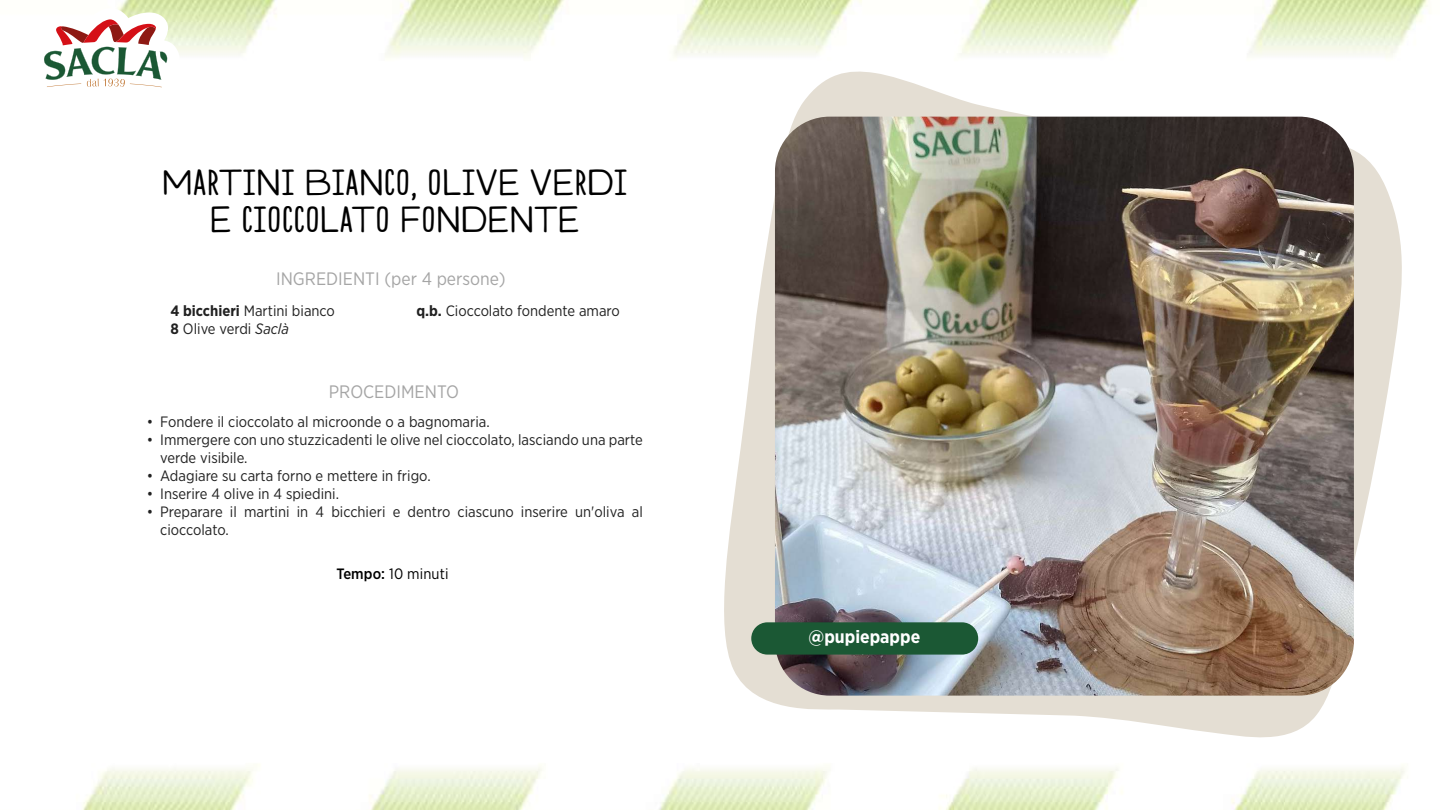
<style>
.page{position:relative;width:1440px;height:810px;background:#fff}
.page>*{position:absolute;margin:0;border:0;box-sizing:border-box;transform-origin:0 0}
.t1{font:45px/37.5px "Modern Society";color:#000;text-align:center}
.t2{font:18px "Gotham Narrow";color:#a5a5a5}
.t3{font:700 18px "Gotham Narrow";color:#fff}
.t4{font:15px/18px "Gotham Narrow";color:#212121}
.t5{font:15px "Gotham Narrow";letter-spacing:.005em;color:#000}
.s1{font-weight:700}
.s2{font-style:italic}
.s3{font-weight:500}
</style>
<div class="page">
<img style="left:118px;top:0;width:1311px;height:58px">
<svg style="left:44px;top:8px;width:136px;height:80px"></svg>
<img style="left:82px;top:764px;width:1323px;height:46px">
<svg style="left:724px;top:71px;width:678px;height:667px"></svg>
<img style="left:775px;top:117px;width:579px;height:579px">
<div style="left:751px;top:622px;width:227px;height:33px;background:#1b5834;border-radius:16px"></div>
<h1 class="t1" style="left:162px;top:163px;width:467px">Martini bianco, olive verdi e cioccolato fondente</h1>
<p class="t2" style="left:276px;top:267px;width:231px">INGREDIENTI (per 4 persone)</p>
<p class="t4" style="left:171px;top:302px;width:166px"><span class="s1">4 bicchieri</span> Martini bianco<br><span class="s1">8</span> Olive verdi <span class="s2">Saclà</span></p>
<p class="t4" style="left:416px;top:302px;width:205px"><span class="s1">q.b.</span> Cioccolato fondente amaro</p>
<p class="t2" style="left:329px;top:380px;width:132px">PROCEDIMENTO</p>
<p class="t4" style="left:147px;top:412px;width:345px">• Fondere il cioccolato al microonde o a bagnomaria.</p>
<p class="t4" style="left:160px;top:430px;width:484px;text-indent:-14px">• Immergere con uno stuzzicadenti le olive nel cioccolato, lasciando una parte verde visibile.</p>
<p class="t4" style="left:147px;top:466px;width:285px">• Adagiare su carta forno e mettere in frigo.</p>
<p class="t4" style="left:147px;top:484px;width:194px">• Inserire 4 olive in 4 spiedini.</p>
<p class="t4" style="left:160px;top:502px;width:484px;text-indent:-14px">• Preparare il martini in 4 bicchieri e dentro ciascuno inserire un'oliva al cioccolato.</p>
<p class="t5" style="left:336px;top:564px;width:114px"><span class="s3">Tempo:</span> 10 minuti</p>
<p class="t3" style="left:809px;top:625px;width:113px">@pupiepappe</p>
</div>
